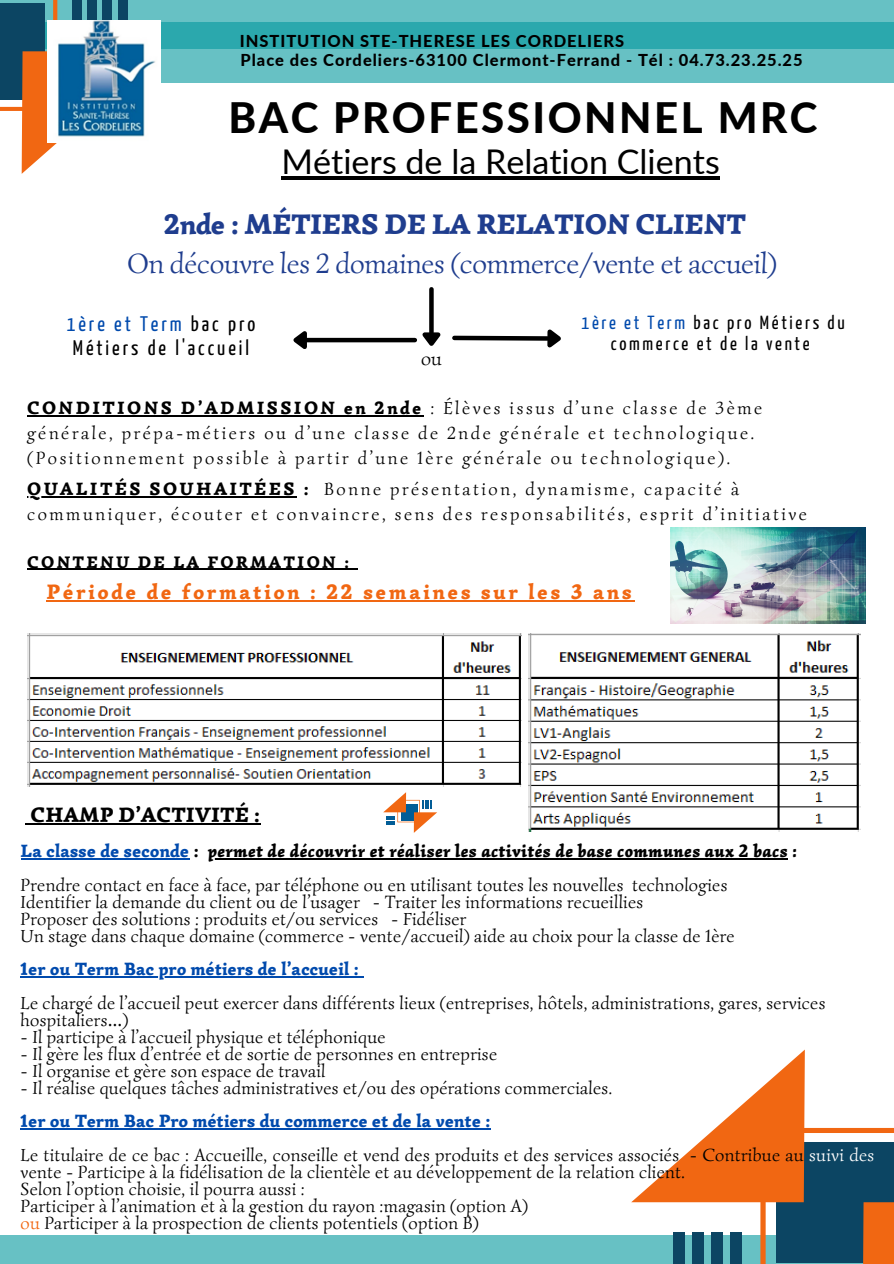
<style>
.page{position:relative;width:894px;height:1264px;background:#fff}
.page>*{position:absolute;margin:0;border:0;box-sizing:border-box;transform-origin:0 0}
.t1{font:800 41.85px "Lato";letter-spacing:.06em;color:#000}
.t2{font:34.05px "Lato";color:#000}
.t3{font:28.5px "Simonetta";letter-spacing:-.01em;color:#1f3d8e}
.t4{font:900 28.5px "Simonetta";letter-spacing:-.01em;color:#1f3d8e}
.t5{font:900 21px "Simonetta";letter-spacing:.14em;color:#f16712}
.t6{font:21px/23.7px "Yanone Kaffeesatz";letter-spacing:.14em;color:#000}
.t7{font:900 21px "Simonetta";letter-spacing:.015em;color:#000}
.t8{font:19.5px "Simonetta";color:#000}
.t9{font:18.9px/21.3px "Yanone Kaffeesatz";letter-spacing:.14em;color:#000;text-align:center}
.t10{font:18px/16.8px "Simonetta";letter-spacing:.015em;color:#000}
.t11{font:18px/25.2px "Simonetta";letter-spacing:.14em;color:#000}
.t12{font:italic 900 18px "Simonetta";letter-spacing:.015em;color:#000}
.t13{font:900 18px "Simonetta";letter-spacing:.015em;color:#004aad}
.t14{font:900 16.8px "Simonetta";letter-spacing:.14em;color:#000}
.t15{font:800 16.35px "Lato";letter-spacing:.06em;color:#000}
.s1{color:#004aad}
.s2{font-weight:900}
.s3{font-style:normal;color:#004aad}
.s4{font-style:normal}
.s5{font-family:"Noto Sans Gurmukhi"}
.s6{color:#fff}
.s7{color:#f16712}
</style>
<div class="page">
<div style="left:0;top:22px;width:893px;height:61px;background:#67c1c4"></div>
<svg style="left:161px;top:0;width:732px;height:49px;background:#45b3b7"></svg>
<div style="left:0;top:1234px;width:893px;height:29px;background:#67c1c4"></div>
<svg style="left:0;top:0;width:161px;height:174px"></svg>
<svg style="left:631px;top:1049px;width:262px;height:214px"></svg>
<img style="left:48px;top:21px;width:112px;height:121px">
<svg style="left:429px;top:289px;width:4px;height:36px"></svg>
<hr style="left:307px;top:338px;width:108px;height:4px;background:#000">
<svg style="left:293px;top:331px;width:18px;height:18px"></svg>
<svg style="left:415px;top:325px;width:146px;height:23px"></svg>
<img style="left:27px;top:634px;width:494px;height:153px">
<img style="left:528px;top:634px;width:332px;height:198px">
<hr style="left:27px;top:415px;width:397px;height:1px;background:#000">
<hr style="left:27px;top:496px;width:270px;height:1px;background:#000">
<hr style="left:31px;top:823px;width:229px;height:1px;background:#000">
<hr style="left:21px;top:858px;width:168px;height:1px;background:#004aad">
<hr style="left:208px;top:858px;width:579px;height:1px;background:#000">
<hr style="left:21px;top:976px;width:338px;height:1px;background:#004aad">
<hr style="left:21px;top:1128px;width:469px;height:1px;background:#004aad">
<svg style="left:383px;top:792px;width:54px;height:40px"></svg>
<img style="left:670px;top:527px;width:195px;height:96px">
<hr style="left:281px;top:177px;width:438px;height:3px;background:#000">
<hr style="left:27px;top:568px;width:324px;height:2px;background:#000">
<svg style="left:351px;top:568px;width:6px;height:2px"></svg>
<hr style="left:46px;top:600px;width:588px;height:1px;background:#f16712">
<p class="t15" style="left:240px;top:30px;width:386px">INSTITUTION STE-THERESE LES CORDELIERS</p>
<p class="t15" style="left:240px;top:50px;width:563px">Place des Cordeliers-63100 Clermont-Ferrand - Tél : 04.73.23.25.25</p>
<p class="t1" style="left:228px;top:92px;width:590px">BAC PROFESSIONNEL MRC</p>
<p class="t2" style="left:281px;top:141px;width:439px">Métiers de la Relation Clients</p>
<p class="t4" style="left:164px;top:206px;width:582px">2nde : MÉTIERS DE LA RELATION CLIENT</p>
<p class="t3" style="left:127px;top:245px;width:651px">On découvre les 2 domaines (commerce/vente et accueil)</p>
<p class="t6" style="left:67px;top:314px;width:190px"><span class="s1">1ère et Term</span> bac pro<br>Métiers de l'accueil</p>
<p class="t9" style="left:581px;top:313px;width:265px"><span class="s1">1ère et Term</span> bac pro Métiers du commerce et de la vente</p>
<p class="t8" style="left:421px;top:346px;width:22px">ou</p>
<p class="t11" style="left:27px;top:395px;width:736px"><span class="s2">CONDITIONS D’ADMISSION en 2nde</span> : Élèves issus d’une classe de 3ème générale, prépa-métiers ou d’une classe de 2nde générale et technologique.</p>
<p class="t11" style="left:27px;top:445px;width:704px">(Positionnement possible à partir d’une 1ère générale ou technologique).</p>
<p class="t11" style="left:27px;top:476px;width:781px"><span class="s2">QUALITÉS SOUHAITÉES :</span> Bonne présentation, dynamisme, capacité à communiquer, écouter et convaincre, sens des responsabilités, esprit d’initiative</p>
<p class="t14" style="left:27px;top:551px;width:323px">CONTENU DE LA FORMATION :</p>
<p class="t5" style="left:46px;top:578px;width:586px">Période de formation : 22 semaines sur les 3 ans</p>
<p class="t7" style="left:31px;top:802px;width:231px">CHAMP D’ACTIVITÉ :</p>
<p class="t12" style="left:21px;top:840px;width:777px"><span class="s3">La classe de seconde</span> <span class="s4">:</span> permet de découvrir et réaliser les activités de base communes aux 2 bacs :</p>
<p class="t10" style="left:21px;top:876px;width:708px">Prendre contact en face à face, par téléphone ou en utilisant toutes les nouvelles technologies</p>
<p class="t10" style="left:21px;top:893px;width:624px">Identifier la demande du client ou de l’usager - Traiter les informations recueillies</p>
<p class="t10" style="left:21px;top:910px;width:447px">Proposer des solutions : produits et/ou services - Fidéliser</p>
<p class="t10" style="left:21px;top:927px;width:715px">Un stage dans chaque domaine (commerce - vente/accueil) aide au choix pour la classe de 1ère</p>
<p class="t13" style="left:21px;top:958px;width:340px">1er ou Term Bac pro métiers de l’accueil :</p>
<p class="t10" style="left:21px;top:994px;width:806px">Le chargé de l’accueil peut exercer dans différents lieux (entreprises, hôtels, administrations, gares, services hospitaliers<span class="s5">…</span>)</p>
<p class="t10" style="left:21px;top:1028px;width:366px">- Il participe à l’accueil physique et téléphonique</p>
<p class="t10" style="left:21px;top:1045px;width:478px">- Il gère les flux d’entrée et de sortie de personnes en entreprise</p>
<p class="t10" style="left:21px;top:1062px;width:306px">- Il organise et gère son espace de travail</p>
<p class="t10" style="left:21px;top:1079px;width:593px">- Il réalise quelques tâches administratives et/ou des opérations commerciales.</p>
<p class="t13" style="left:21px;top:1110px;width:471px">1er ou Term Bac Pro métiers du commerce et de la vente :</p>
<p class="t10" style="left:21px;top:1146px;width:854px">Le titulaire de ce bac : Accueille, conseille et vend des produits et des services associés - Contribue au <span class="s6">suivi des </span>vente - Participe à la fidélisation de la clientèle et au développement de la relation client.</p>
<p class="t10" style="left:21px;top:1180px;width:285px">Selon l’option choisie, il pourra aussi :</p>
<p class="t10" style="left:21px;top:1197px;width:509px">Participer à l’animation et à la gestion du rayon :magasin (option A)</p>
<p class="t10" style="left:21px;top:1214px;width:459px"><span class="s7">ou</span> Participer à la prospection de clients potentiels (option B)</p>
</div>
